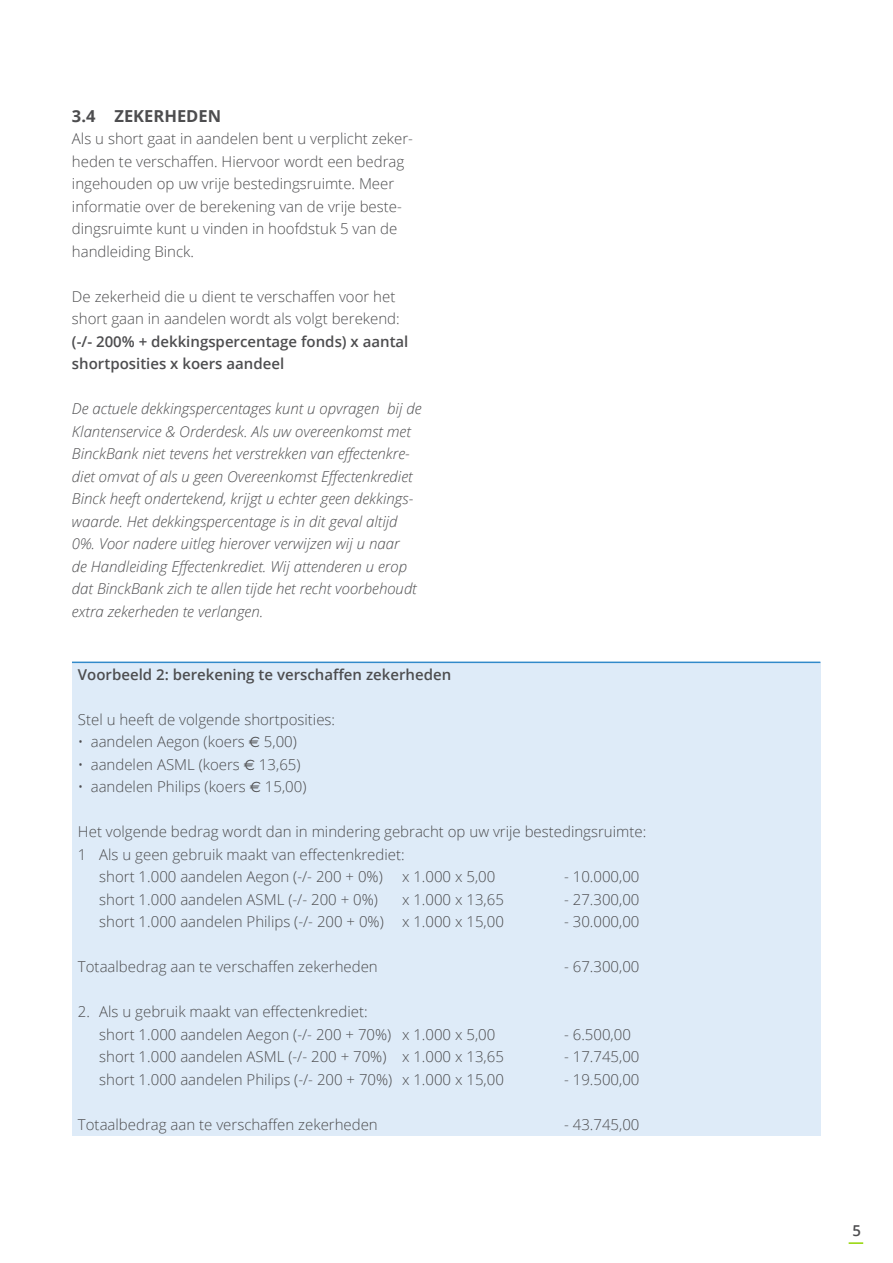
<style>
.page{position:relative;width:893px;height:1263px;background:#fff}
.page>*{position:absolute;margin:0;border:0;box-sizing:border-box;transform-origin:0 0}
.t1{font:700 16.5px "Open Sans";color:#4d4d4f}
.t2{font:300 15px/22.5px "Open Sans";color:#4d4d4f}
.t3{font:italic 300 15px/22.5px "Open Sans";color:#4d4d4f}
.t4{font:600 15px/22.5px "Open Sans";color:#4d4d4f}
.s1{font-family:"Euro Sans";font-weight:400}
</style>
<div class="page">
<svg style="left:849px;top:1242px;width:14px;height:2px"></svg>
<div style="left:72px;top:662px;width:748px;height:474px;background:#deebf8"></div>
<hr style="left:72px;top:662px;width:748px;height:1px;background:#328aca">
<p class="t1" style="left:72px;top:104px;width:151px">3.4 ZEKERHEDEN</p>
<p class="t2" style="left:72px;top:127px;width:343px">Als u short gaat in aandelen bent u verplicht zeker&shy;heden te verschaffen. Hiervoor wordt een bedrag ingehouden op uw vrije bestedingsruimte. Meer informatie over de berekening van de vrije beste&shy;dingsruimte kunt u vinden in hoofdstuk 5 van de handleiding Binck.</p>
<p class="t2" style="left:72px;top:284px;width:329px">De zekerheid die u dient te verschaffen voor het short gaan in aandelen wordt als volgt berekend:</p>
<p class="t4" style="left:72px;top:329px;width:338px">(-/- 200% + dekkingspercentage fonds) x aantal shortposities x koers aandeel</p>
<p class="t3" style="left:72px;top:397px;width:351px">De actuele dekkingspercentages kunt u opvragen bij de Klantenservice &amp; Orderdesk. Als uw overeenkomst met BinckBank niet tevens het verstrekken van effectenkre&shy;diet omvat of als u geen Overeenkomst Effectenkrediet Binck heeft ondertekend, krijgt u echter geen dekkings&shy;waarde. Het dekkingspercentage is in dit geval altijd 0%. Voor nadere uitleg hierover verwijzen wij u naar<br>de Handleiding Effectenkrediet. Wij attenderen u erop dat BinckBank zich te allen tijde het recht voorbehoudt extra zekerheden te verlangen.</p>
<p class="t4" style="left:78px;top:663px;width:375px">Voorbeeld 2: berekening te verschaffen zekerheden</p>
<p class="t2" style="left:78px;top:708px;width:259px">Stel u heeft de volgende shortposities:</p>
<p class="t2" style="left:78px;top:730px;width:220px">• aandelen Aegon (koers <span class="s1">€</span> 5,00)</p>
<p class="t2" style="left:78px;top:753px;width:224px">• aandelen ASML (koers <span class="s1">€</span> 13,65)</p>
<p class="t2" style="left:78px;top:775px;width:230px">• aandelen Philips (koers <span class="s1">€</span> 15,00)</p>
<p class="t2" style="left:78px;top:820px;width:570px">Het volgende bedrag wordt dan in mindering gebracht op uw vrije bestedingsruimte:</p>
<p class="t2" style="left:78px;top:843px;width:328px">1 Als u geen gebruik maakt van effectenkrediet:</p>
<p class="t2" style="left:99px;top:865px;width:285px">short 1.000 aandelen Aegon (-/- 200 + 0%)</p>
<p class="t2" style="left:402px;top:865px;width:95px">x 1.000 x 5,00</p>
<p class="t2" style="left:564px;top:865px;width:77px">- 10.000,00</p>
<p class="t2" style="left:99px;top:888px;width:280px">short 1.000 aandelen ASML (-/- 200 + 0%)</p>
<p class="t2" style="left:402px;top:888px;width:103px">x 1.000 x 13,65</p>
<p class="t2" style="left:564px;top:888px;width:77px">- 27.300,00</p>
<p class="t2" style="left:99px;top:910px;width:406px">short 1.000 aandelen Philips (-/- 200 + 0%) x 1.000 x 15,00</p>
<p class="t2" style="left:564px;top:910px;width:77px">- 30.000,00</p>
<p class="t2" style="left:78px;top:955px;width:301px">Totaalbedrag aan te verschaffen zekerheden</p>
<p class="t2" style="left:564px;top:955px;width:77px">- 67.300,00</p>
<p class="t2" style="left:99px;top:1000px;width:398px;text-indent:-21px">2. Als u gebruik maakt van effectenkrediet:<br>short 1.000 aandelen Aegon (-/- 200 + 70%) x 1.000 x 5,00</p>
<p class="t2" style="left:564px;top:1023px;width:68px">- 6.500,00</p>
<p class="t2" style="left:99px;top:1045px;width:406px">short 1.000 aandelen ASML (-/- 200 + 70%) x 1.000 x 13,65</p>
<p class="t2" style="left:564px;top:1045px;width:77px">- 17.745,00</p>
<p class="t2" style="left:99px;top:1068px;width:406px">short 1.000 aandelen Philips (-/- 200 + 70%) x 1.000 x 15,00</p>
<p class="t2" style="left:564px;top:1068px;width:77px">- 19.500,00</p>
<p class="t2" style="left:78px;top:1113px;width:301px">Totaalbedrag aan te verschaffen zekerheden</p>
<p class="t2" style="left:564px;top:1113px;width:77px">- 43.745,00</p>
<p class="t4" style="left:852px;top:1218px;width:10px">5</p>
</div>
